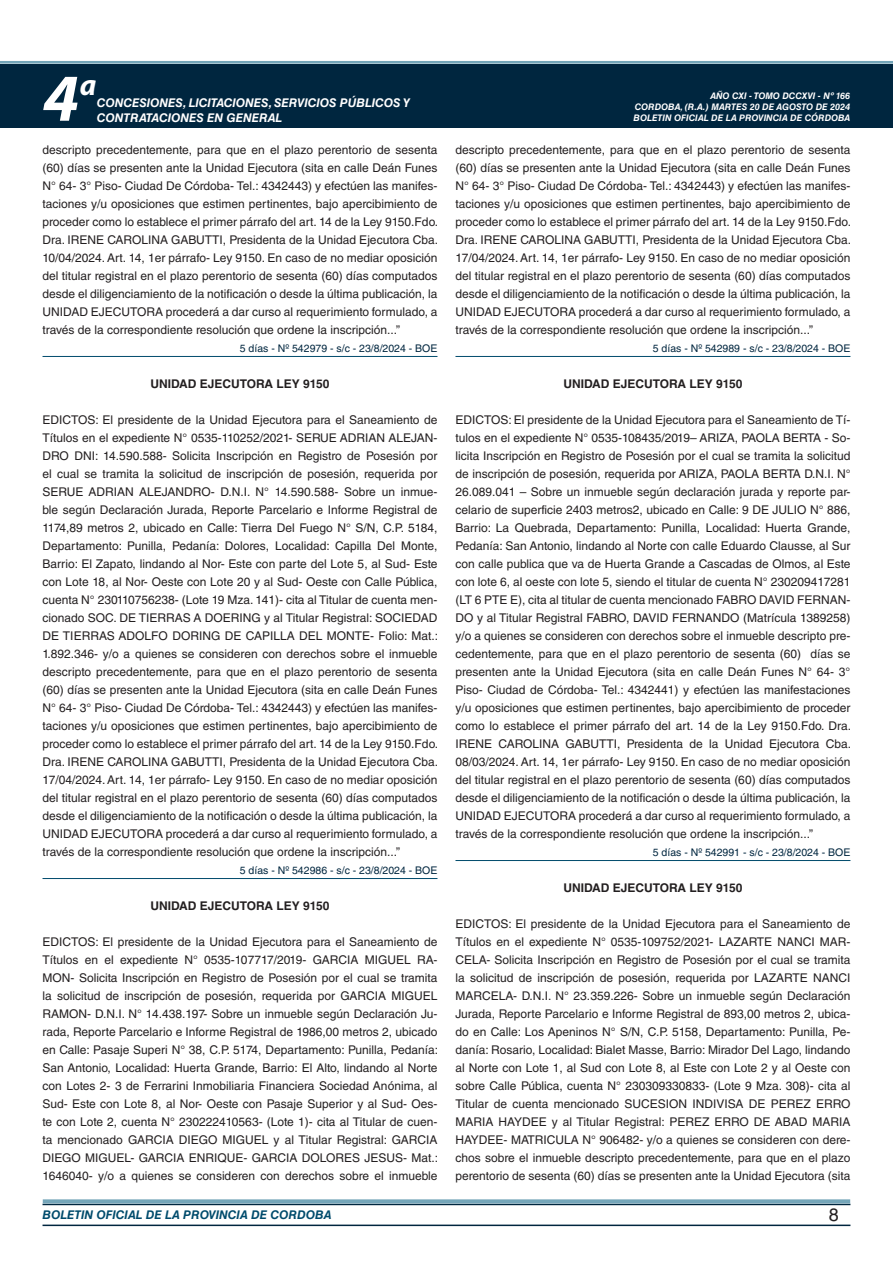
<style>
.page{position:relative;width:893px;height:1263px;background:#fff}
.page>*{position:absolute;margin:0;border:0;box-sizing:border-box;transform-origin:0 0}
.t1{font:italic 700 67.5px "Myriad Pro";color:#fff}
.t2{font:italic 700 30px "Myriad Pro";color:#fff}
.t3{font:18px "Helvetica LT Std";color:#231f20}
.TEXTO_BASE{font:12px/18px "Helvetica LT Std";color:#231f20;text-align:justify}
.RESUELVE{font:700 12px "Helvetica LT Std";color:#231f20}
.t4{font:italic 700 12px/14.4px "Helvetica LT Std";color:#fff}
.t5{font:italic 700 12px "Helvetica LT Std";color:#004b6c}
.FECHA_DE_VENCIMIENTO{font:10.5px "Helvetica LT Std";color:#00263f}
.t6{font:italic 700 9px/10.8px "Helvetica LT Std";color:#fff;text-align:right}
</style>
<div class="page">
<div style="left:0;top:61px;width:893px;height:6px;background:#fff;opacity:.75"></div>
<hr style="left:43px;top:1224px;width:807px;height:2px;background:#00263f">
<div style="left:42px;top:1198px;width:809px;height:8px;background:#fff;opacity:.75"></div>
<div style="left:0;top:64px;width:893px;height:64px;background:#00263f"></div>
<hr style="left:43px;top:356px;width:394px;height:1px;background:#004b6c">
<hr style="left:43px;top:878px;width:394px;height:1px;background:#004b6c">
<hr style="left:455px;top:356px;width:395px;height:1px;background:#004b6c">
<hr style="left:455px;top:860px;width:395px;height:1px;background:#004b6c">
<h1 class="t1" style="left:43px;top:54px;width:38px">4</h1>
<h2 class="t2" style="left:80px;top:66px;width:18px">a</h2>
<p class="t4" style="left:97px;top:96px;width:315px">CONCESIONES, LICITACIONES, SERVICIOS PÚBLICOS Y<br>CONTRATACIONES EN GENERAL</p>
<p class="TEXTO_BASE" style="left:43px;top:141px;width:397px">descripto precedentemente, para que en el plazo perentorio de sesenta (60) días se presenten ante la Unidad Ejecutora (sita en calle Deán Funes N° 64- 3° Piso- Ciudad De Córdoba- Tel.: 4342443) y efectúen las manifes&shy;taciones y/u oposiciones que estimen pertinentes, bajo apercibimiento de proceder como lo establece el primer párrafo del art. 14 de la Ley 9150.Fdo.<br>Dra. IRENE CAROLINA GABUTTI, Presidenta de la Unidad Ejecutora Cba.<br>10/04/2024. Art. 14, 1er párrafo- Ley 9150. En caso de no mediar oposición del titular registral en el plazo perentorio de sesenta (60) días computados desde el diligenciamiento de la notificación o desde la última publicación, la UNIDAD EJECUTORA procederá a dar curso al requerimiento formulado, a través de la correspondiente resolución que ordene la inscripción...”</p>
<p class="FECHA_DE_VENCIMIENTO" style="left:240px;top:342px;width:199px">5 días - Nº 542979 - s/c - 23/8/2024 - BOE</p>
<p class="RESUELVE" style="left:150px;top:376px;width:181px">UNIDAD EJECUTORA LEY 9150</p>
<p class="TEXTO_BASE" style="left:43px;top:411px;width:397px">EDICTOS: El presidente de la Unidad Ejecutora para el Saneamiento de Títulos en el expediente N° 0535-110252/2021- SERUE ADRIAN ALEJAN-DRO DNI: 14.590.588- Solicita Inscripción en Registro de Posesión por el cual se tramita la solicitud de inscripción de posesión, requerida por SERUE ADRIAN ALEJANDRO- D.N.I. N° 14.590.588- Sobre un inmue&shy;ble según Declaración Jurada, Reporte Parcelario e Informe Registral de 1174,89 metros 2, ubicado en Calle: Tierra Del Fuego N° S/N, C.P. 5184, Departamento: Punilla, Pedanía: Dolores, Localidad: Capilla Del Monte, Barrio: El Zapato, lindando al Nor- Este con parte del Lote 5, al Sud- Este con Lote 18, al Nor- Oeste con Lote 20 y al Sud- Oeste con Calle Pública, cuenta N° 230110756238- (Lote 19 Mza. 141)- cita al Titular de cuenta men&shy;cionado SOC. DE TIERRAS A DOERING y al Titular Registral: SOCIEDAD DE TIERRAS ADOLFO DORING DE CAPILLA DEL MONTE- Folio: Mat.:<br>1.892.346- y/o a quienes se consideren con derechos sobre el inmueble descripto precedentemente, para que en el plazo perentorio de sesenta (60) días se presenten ante la Unidad Ejecutora (sita en calle Deán Funes N° 64- 3° Piso- Ciudad De Córdoba- Tel.: 4342443) y efectúen las manifes&shy;taciones y/u oposiciones que estimen pertinentes, bajo apercibimiento de proceder como lo establece el primer párrafo del art. 14 de la Ley 9150.Fdo.<br>Dra. IRENE CAROLINA GABUTTI, Presidenta de la Unidad Ejecutora Cba.<br>17/04/2024. Art. 14, 1er párrafo- Ley 9150. En caso de no mediar oposición del titular registral en el plazo perentorio de sesenta (60) días computados desde el diligenciamiento de la notificación o desde la última publicación, la UNIDAD EJECUTORA procederá a dar curso al requerimiento formulado, a través de la correspondiente resolución que ordene la inscripción...”</p>
<p class="FECHA_DE_VENCIMIENTO" style="left:240px;top:864px;width:199px">5 días - Nº 542986 - s/c - 23/8/2024 - BOE</p>
<p class="RESUELVE" style="left:150px;top:898px;width:181px">UNIDAD EJECUTORA LEY 9150</p>
<p class="TEXTO_BASE" style="left:43px;top:933px;width:397px">EDICTOS: El presidente de la Unidad Ejecutora para el Saneamiento de Títulos en el expediente N° 0535-107717/2019- GARCIA MIGUEL RA-MON- Solicita Inscripción en Registro de Posesión por el cual se tramita la solicitud de inscripción de posesión, requerida por GARCIA MIGUEL RAMON- D.N.I. N° 14.438.197- Sobre un inmueble según Declaración Ju&shy;rada, Reporte Parcelario e Informe Registral de 1986,00 metros 2, ubicado en Calle: Pasaje Superi N° 38, C.P. 5174, Departamento: Punilla, Pedanía:<br>San Antonio, Localidad: Huerta Grande, Barrio: El Alto, lindando al Norte con Lotes 2- 3 de Ferrarini Inmobiliaria Financiera Sociedad Anónima, al Sud- Este con Lote 8, al Nor- Oeste con Pasaje Superior y al Sud- Oes&shy;te con Lote 2, cuenta N° 230222410563- (Lote 1)- cita al Titular de cuen&shy;ta mencionado GARCIA DIEGO MIGUEL y al Titular Registral: GARCIA DIEGO MIGUEL- GARCIA ENRIQUE- GARCIA DOLORES JESUS- Mat.:<br>1646040- y/o a quienes se consideren con derechos sobre el inmueble</p>
<p class="t6" style="left:635px;top:91px;width:217px">AÑO CXI - TOMO DCCXVI - Nº 166<br>CORDOBA, (R.A.) MARTES 20 DE AGOSTO DE 2024</p>
<p class="t6" style="left:634px;top:112px;width:218px">BOLETIN OFICIAL DE LA PROVINCIA DE CÓRDOBA</p>
<p class="TEXTO_BASE" style="left:455px;top:141px;width:397px">descripto precedentemente, para que en el plazo perentorio de sesenta (60) días se presenten ante la Unidad Ejecutora (sita en calle Deán Funes N° 64- 3° Piso- Ciudad De Córdoba- Tel.: 4342443) y efectúen las manifes&shy;taciones y/u oposiciones que estimen pertinentes, bajo apercibimiento de proceder como lo establece el primer párrafo del art. 14 de la Ley 9150.Fdo.<br>Dra. IRENE CAROLINA GABUTTI, Presidenta de la Unidad Ejecutora Cba.<br>17/04/2024. Art. 14, 1er párrafo- Ley 9150. En caso de no mediar oposición del titular registral en el plazo perentorio de sesenta (60) días computados desde el diligenciamiento de la notificación o desde la última publicación, la UNIDAD EJECUTORA procederá a dar curso al requerimiento formulado, a través de la correspondiente resolución que ordene la inscripción...”</p>
<p class="FECHA_DE_VENCIMIENTO" style="left:653px;top:342px;width:199px">5 días - Nº 542989 - s/c - 23/8/2024 - BOE</p>
<p class="RESUELVE" style="left:563px;top:376px;width:181px">UNIDAD EJECUTORA LEY 9150</p>
<p class="TEXTO_BASE" style="left:455px;top:411px;width:397px">EDICTOS: El presidente de la Unidad Ejecutora para el Saneamiento de Tí&shy;tulos en el expediente N° 0535-108435/2019– ARIZA, PAOLA BERTA - So&shy;licita Inscripción en Registro de Posesión por el cual se tramita la solicitud de inscripción de posesión, requerida por ARIZA, PAOLA BERTA D.N.I. N° 26.089.041 – Sobre un inmueble según declaración jurada y reporte par&shy;celario de superficie 2403 metros2, ubicado en Calle: 9 DE JULIO N° 886, Barrio: La Quebrada, Departamento: Punilla, Localidad: Huerta Grande, Pedanía: San Antonio, lindando al Norte con calle Eduardo Clausse, al Sur con calle publica que va de Huerta Grande a Cascadas de Olmos, al Este con lote 6, al oeste con lote 5, siendo el titular de cuenta N° 230209417281 (LT 6 PTE E), cita al titular de cuenta mencionado FABRO DAVID FERNAN-DO y al Titular Registral FABRO, DAVID FERNANDO (Matrícula 1389258) y/o a quienes se consideren con derechos sobre el inmueble descripto pre&shy;cedentemente, para que en el plazo perentorio de sesenta (60) días se presenten ante la Unidad Ejecutora (sita en calle Deán Funes N° 64- 3° Piso- Ciudad de Córdoba- Tel.: 4342441) y efectúen las manifestaciones y/u oposiciones que estimen pertinentes, bajo apercibimiento de proceder como lo establece el primer párrafo del art. 14 de la Ley 9150.Fdo. Dra.<br>IRENE CAROLINA GABUTTI, Presidenta de la Unidad Ejecutora Cba.<br>08/03/2024. Art. 14, 1er párrafo- Ley 9150. En caso de no mediar oposición del titular registral en el plazo perentorio de sesenta (60) días computados desde el diligenciamiento de la notificación o desde la última publicación, la UNIDAD EJECUTORA procederá a dar curso al requerimiento formulado, a través de la correspondiente resolución que ordene la inscripción...”</p>
<p class="FECHA_DE_VENCIMIENTO" style="left:653px;top:846px;width:199px">5 días - Nº 542991 - s/c - 23/8/2024 - BOE</p>
<p class="RESUELVE" style="left:563px;top:880px;width:181px">UNIDAD EJECUTORA LEY 9150</p>
<p class="TEXTO_BASE" style="left:455px;top:915px;width:396px">EDICTOS: El presidente de la Unidad Ejecutora para el Saneamiento de Títulos en el expediente N° 0535-109752/2021- LAZARTE NANCI MAR-CELA- Solicita Inscripción en Registro de Posesión por el cual se tramita la solicitud de inscripción de posesión, requerida por LAZARTE NANCI MARCELA- D.N.I. N° 23.359.226- Sobre un inmueble según Declaración Jurada, Reporte Parcelario e Informe Registral de 893,00 metros 2, ubica&shy;do en Calle: Los Apeninos N° S/N, C.P. 5158, Departamento: Punilla, Pe&shy;danía: Rosario, Localidad: Bialet Masse, Barrio: Mirador Del Lago, lindando al Norte con Lote 1, al Sud con Lote 8, al Este con Lote 2 y al Oeste con sobre Calle Pública, cuenta N° 230309330833- (Lote 9 Mza. 308)- cita al Titular de cuenta mencionado SUCESION INDIVISA DE PEREZ ERRO MARIA HAYDEE y al Titular Registral: PEREZ ERRO DE ABAD MARIA HAYDEE- MATRICULA N° 906482- y/o a quienes se consideren con dere&shy;chos sobre el inmueble descripto precedentemente, para que en el plazo perentorio de sesenta (60) días se presenten ante la Unidad Ejecutora (sita</p>
<p class="t5" style="left:43px;top:1208px;width:290px">BOLETIN OFICIAL DE LA PROVINCIA DE CORDOBA</p>
<h3 class="t3" style="left:829px;top:1204px;width:12px">8</h3>
</div>
